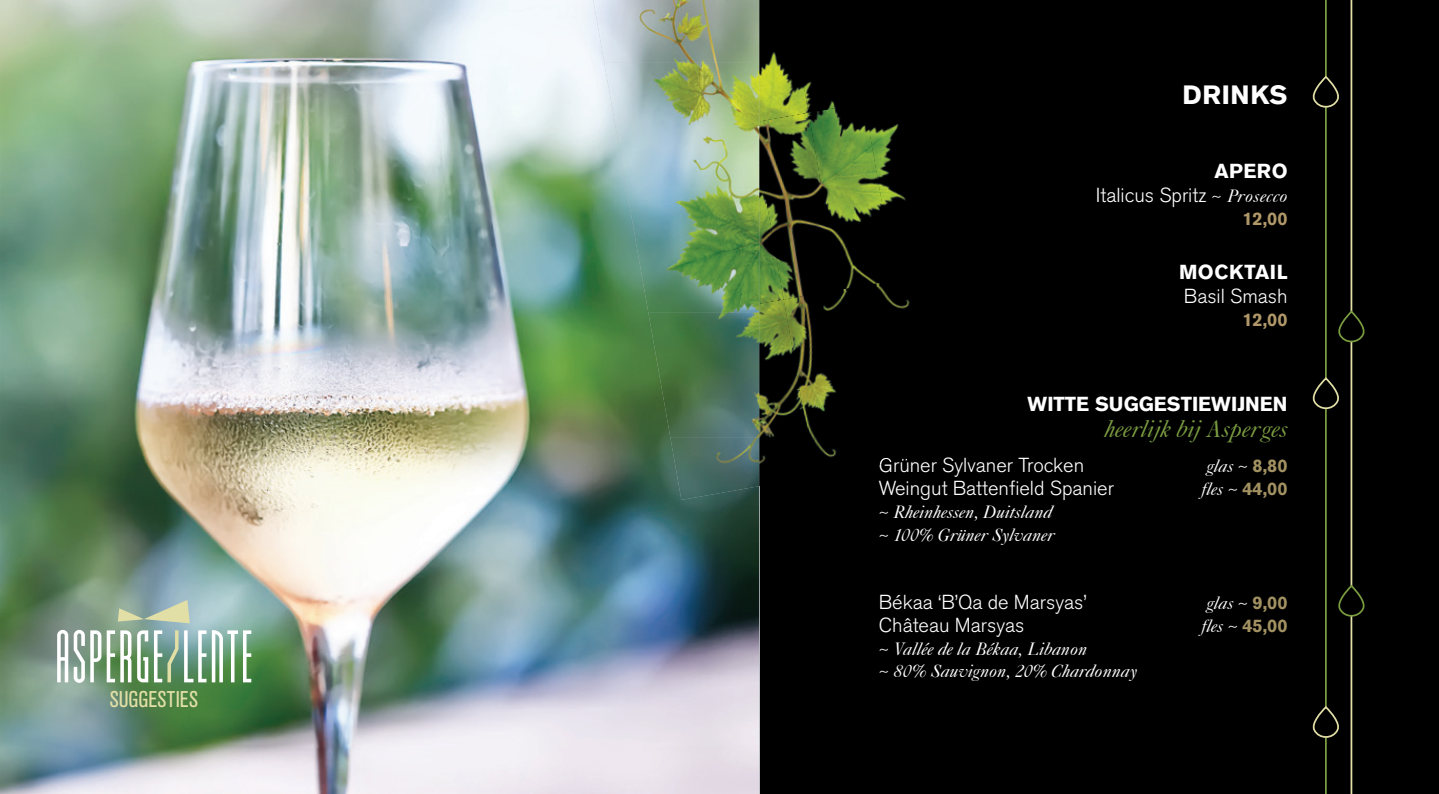
<style>
.page{position:relative;width:1439px;height:794px;background:#000001}
.page>*{position:absolute;margin:0;border:0;box-sizing:border-box;transform-origin:0 0}
.t1{font:74.2px "Modula OT Tall";letter-spacing:.02em;color:#fff}
.t2{font:700 26.25px "Akzidenz Grotesk BQ";letter-spacing:.025em;color:#fff}
.t3{font:24.5px "Caslon 540 ITALIC";color:#7a9c40}
.t4{font:condensed 22.57px "Akzidenz Grotesk BE";letter-spacing:.005em;color:#e2dfa6}
.t5{font:300 20.12px "Akzidenz Grotesk BE";color:#fff}
.t6{font:700 20.12px "Akzidenz Grotesk BQ";color:#fff}
.t7{font:700 20.12px "Akzidenz Grotesk BQ";letter-spacing:.025em;color:#fff}
.t8{font:18.2px/22.8px "Caslon 540 ITALIC";color:#fff}
.t9{font:700 18.03px "Akzidenz Grotesk BE";color:#b09869}
.s1{color:#e2dfa6}
.s2{font-family:"Caslon 540 ITALIC";font-weight:400;font-size:18.2px}
.s3{font-family:"Akzidenz Grotesk BE";font-weight:700;color:#a29161}
</style>
<div class="page">
<img style="left:0;top:0;width:759px;height:794px">
<hr style="left:1325px;top:0;width:1px;height:794px;background:#7a9c40">
<hr style="left:1350px;top:0;width:2px;height:794px;background:#e2dfa6">
<svg style="left:1312px;top:74px;width:27px;height:37px"></svg>
<svg style="left:1312px;top:376px;width:27px;height:37px"></svg>
<svg style="left:1312px;top:704px;width:27px;height:37px"></svg>
<svg style="left:1338px;top:309px;width:27px;height:37px"></svg>
<svg style="left:1338px;top:583px;width:27px;height:37px"></svg>
<svg style="left:118px;top:600px;width:72px;height:23px;background:#b0bfa7"></svg>
<img style="left:759px;top:304px;width:24px;height:182px">
<img style="left:759px;top:300px;width:24px;height:4px">
<img style="left:783px;top:300px;width:56px;height:157px">
<img style="left:759px;top:122px;width:80px;height:178px">
<img style="left:759px;top:0;width:49px;height:122px">
<img style="left:839px;top:290px;width:56px;height:17px">
<img style="left:808px;top:113px;width:76px;height:177px">
<img style="left:788px;top:0;width:49px;height:113px">
<img style="left:895px;top:299px;width:15px;height:10px">
<img style="left:864px;top:113px;width:42px;height:167px">
<img style="left:670px;top:437px;width:89px;height:63px">
<img style="left:659px;top:375px;width:100px;height:62px">
<img style="left:648px;top:313px;width:111px;height:62px">
<img style="left:637px;top:250px;width:122px;height:63px">
<img style="left:626px;top:188px;width:133px;height:62px">
<img style="left:615px;top:125px;width:144px;height:63px">
<img style="left:604px;top:63px;width:155px;height:62px">
<img style="left:593px;top:0;width:166px;height:63px">
<img style="left:880px;top:458px;width:27px;height:7px">
<h1 class="t1" style="left:55px;top:619px;width:199px">ASPERGE<span class="s1">/</span>LENTE</h1>
<p class="t4" style="left:110px;top:687px;width:90px">SUGGESTIES</p>
<h2 class="t2" style="left:1182px;top:80px;width:106px">DRINKS</h2>
<p class="t6" style="left:1214px;top:159px;width:75px">APERO</p>
<p class="t5" style="left:1096px;top:184px;width:193px">Italicus Spritz <span class="s2">~ Prosecco</span></p>
<p class="t9" style="left:1242px;top:208px;width:47px">12,00</p>
<p class="t7" style="left:1179px;top:260px;width:110px">MOCKTAIL</p>
<p class="t5" style="left:1184px;top:285px;width:105px">Basil Smash</p>
<p class="t9" style="left:1242px;top:309px;width:47px">12,00</p>
<p class="t6" style="left:1027px;top:392px;width:261px">WITTE SUGGESTIEWIJNEN</p>
<h3 class="t3" style="left:1104px;top:414px;width:184px">heerlijk bij Asperges</h3>
<p class="t5" style="left:879px;top:454px;width:207px">Grüner Sylvaner Trocken</p>
<p class="t8" style="left:1206px;top:454px;width:82px">glas ~ <span class="s3">8,80</span></p>
<p class="t5" style="left:879px;top:477px;width:237px">Weingut Battenfield Spanier</p>
<p class="t8" style="left:1201px;top:477px;width:88px">fles ~ <span class="s3">44,00</span></p>
<p class="t8" style="left:879px;top:500px;width:177px">~ Rheinhessen, Duitsland ~ 100% Grüner Sylvaner</p>
<p class="t5" style="left:879px;top:591px;width:210px">Békaa ‘B’Qa de Marsyas’</p>
<p class="t8" style="left:1206px;top:591px;width:82px">glas ~ <span class="s3">9,00</span></p>
<p class="t5" style="left:879px;top:613px;width:147px">Château Marsyas</p>
<p class="t8" style="left:1201px;top:614px;width:88px">fles ~ <span class="s3">45,00</span></p>
<p class="t8" style="left:879px;top:636px;width:210px">~ Vallée de la Békaa, Libanon</p>
<p class="t8" style="left:879px;top:659px;width:260px">~ 80% Sauvignon, 20% Chardonnay</p>
</div>
